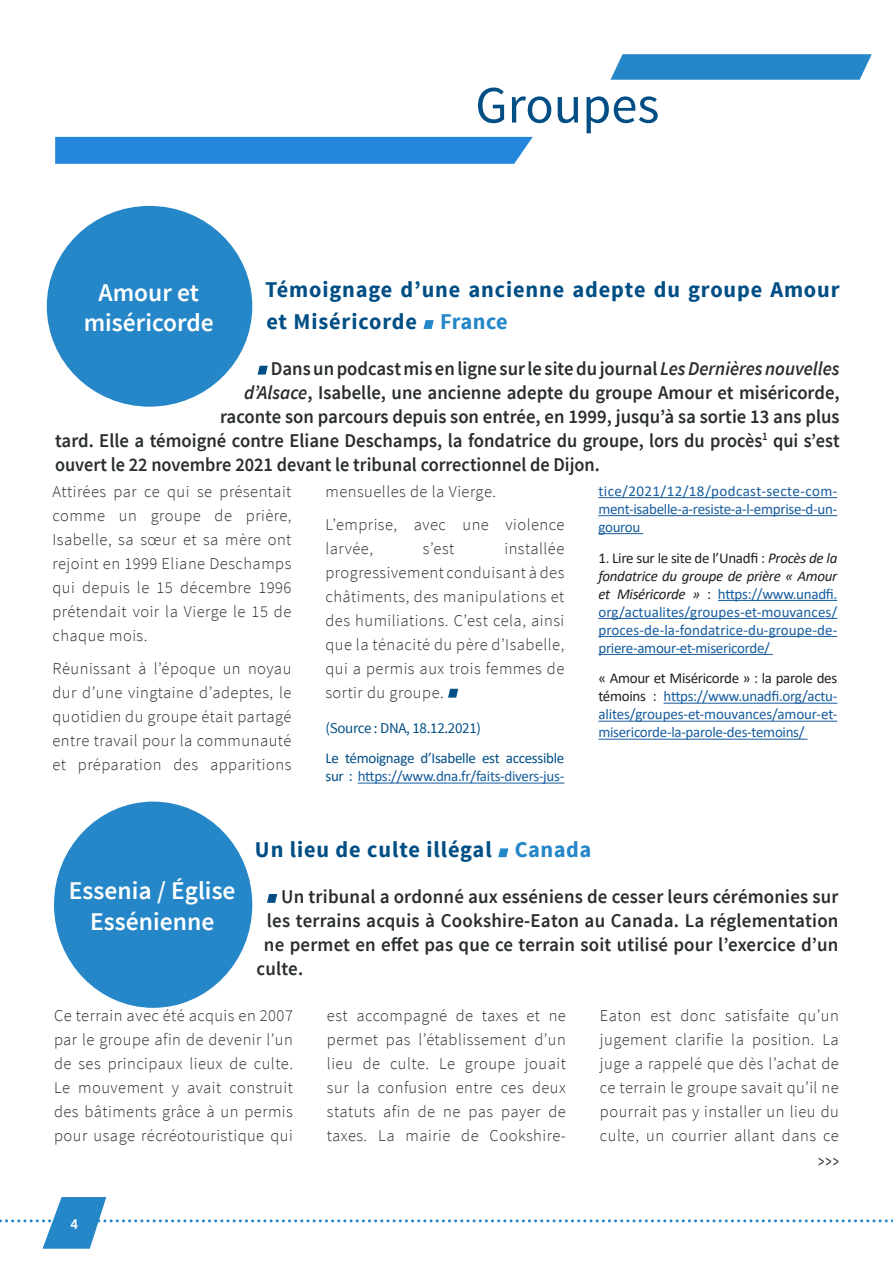
<style>
.page{position:relative;width:893px;height:1263px;background:#fff}
.page>*{position:absolute;margin:0;border:0;box-sizing:border-box;transform-origin:0 0}
.t1{font:52.5px "Source Sans Pro";color:#014e85}
.t2{font:600 25.5px/30.6px "Source Sans Pro";color:#fff;text-align:center}
.t3{font:700 22.5px/31.5px "Source Sans Pro";letter-spacing:.04em;color:#014e85}
.t4{font:600 19.5px "Source Sans Pro";color:#292d2f;scale:.96 1}
.t5{font:600 19.5px "Source Sans Pro";color:#292d2f}
.t6{font:600 19.5px "Source Sans Pro";color:#292d2f;scale:.94 1}
.t7{font:19.5px "Source Sans Pro";color:#333;scale:.6 1}
.t8{font:300 16.5px/24px "Source Sans Pro";letter-spacing:.03em;color:#292d2f;text-align:justify}
.t9{font:15px/18px "Calibri";letter-spacing:-.02em;color:#175d9e;text-align:justify}
.t10{font:15px/18px "Calibri";letter-spacing:-.02em;color:#014e85}
.t11{font:15px "Source Sans Pro";letter-spacing:-.02em;color:#014e85}
.t12{font:600 15px "Source Sans Pro";color:#fff}
.s1{color:#2487c8}
.s2{font-style:italic}
.s3{color:#175d9e}
.s4{color:#231f20}
.s5{font-style:italic;color:#231f20}
</style>
<div class="page">
<svg style="left:0;top:1197px;width:893px;height:52px"></svg>
<div style="left:55px;top:137px;width:478px;height:27px;background:#2587dc"></div>
<svg style="left:610px;top:54px;width:262px;height:26px;background:#338ecb"></svg>
<svg style="left:423px;top:320px;width:11px;height:9px"></svg>
<svg style="left:258px;top:366px;width:10px;height:9px"></svg>
<div style="left:47px;top:206px;width:205px;height:201px;background:#2587c8;border-radius:50%"></div>
<hr style="left:358px;top:782px;width:206px;height:1px;background:#175d9e">
<svg style="left:448px;top:689px;width:10px;height:9px"></svg>
<hr style="left:598px;top:497px;width:239px;height:1px;background:#175d9e">
<hr style="left:598px;top:515px;width:239px;height:1px;background:#175d9e">
<hr style="left:598px;top:533px;width:45px;height:1px;background:#175d9e">
<hr style="left:718px;top:600px;width:119px;height:1px;background:#175d9e">
<hr style="left:598px;top:618px;width:239px;height:1px;background:#175d9e">
<hr style="left:598px;top:636px;width:239px;height:1px;background:#175d9e">
<hr style="left:598px;top:654px;width:175px;height:1px;background:#175d9e">
<hr style="left:664px;top:703px;width:173px;height:1px;background:#175d9e">
<hr style="left:598px;top:721px;width:239px;height:1px;background:#175d9e">
<hr style="left:598px;top:739px;width:209px;height:1px;background:#175d9e">
<svg style="left:498px;top:848px;width:10px;height:9px"></svg>
<svg style="left:267px;top:894px;width:10px;height:9px"></svg>
<div style="left:54px;top:801px;width:198px;height:207px;background:#2587c8;border-radius:50%"></div>
<p class="t1" style="left:475px;top:73px;width:186px">Groupes</p>
<p class="t3" style="left:265px;top:275px;width:576px">Témoignage d’une ancienne adepte du groupe Amour et Miséricorde <span class="s1">France</span></p>
<p class="t4" style="left:271px;top:356px;width:594px">Dans un podcast mis en ligne sur le site du journal <span class="s2">Les Dernières nouvelles</span></p>
<p class="t4" style="left:244px;top:380px;width:622px"><span class="s2">d’Alsace</span>, Isabelle, une ancienne adepte du groupe Amour et miséricorde,</p>
<p class="t4" style="left:220px;top:404px;width:647px">raconte son parcours depuis son entrée, en 1999, jusqu’à sa sortie 13 ans plus</p>
<p class="t4" style="left:55px;top:428px;width:819px">tard. Elle a témoigné contre Eliane Deschamps, la fondatrice du groupe, lors du procès<sup>1</sup> qui s’est</p>
<p class="t6" style="left:55px;top:452px;width:581px">ouvert le 22 novembre 2021 devant le tribunal correctionnel de Dijon.</p>
<p class="t2" style="left:84px;top:277px;width:132px">Amour et miséricorde</p>
<p class="t8" style="left:52px;top:480px;width:240px">Attirées par ce qui se présentait comme un groupe de prière, Isabelle, sa sœur et sa mère ont rejoint en 1999 Eliane Deschamps qui depuis le 15 décembre 1996 prétendait voir la Vierge le 15 de chaque mois.</p>
<p class="t8" style="left:52px;top:656px;width:240px">Réunissant à l’époque un noyau dur d’une vingtaine d’adeptes, le quotidien du groupe était partagé entre travail pour la communauté et préparation des apparitions</p>
<p class="t8" style="left:325px;top:480px;width:172px">mensuelles de la Vierge.</p>
<p class="t8" style="left:325px;top:512px;width:240px">L’emprise, avec une violence larvée,</p>
<p class="t8" style="left:325px;top:536px;width:240px;text-indent:179px">installée progressivement conduisant à des châtiments, des manipulations et des humiliations. C’est cela, ainsi que la ténacité du père d’Isabelle, qui a permis aux trois femmes de sortir du groupe.</p>
<p class="t11" style="left:325px;top:718px;width:157px">(Source : DNA, 18.12.2021)</p>
<p class="t10" style="left:325px;top:749px;width:240px">Le témoignage d’Isabelle est accessible sur : <span class="s3">https://www.dna.fr/faits-divers-jus-</span></p>
<p class="t8" style="left:423px;top:536px;width:33px">s’est</p>
<p class="t9" style="left:598px;top:482px;width:240px">tice/2021/12/18/podcast-secte-com&shy;ment-isabelle-a-resiste-a-l-emprise-d-un&shy;gourou</p>
<p class="t9" style="left:598px;top:548px;width:240px"><span class="s4">1. Lire sur le site de l’Unadfi :</span> <span class="s5">Procès de la fondatrice du groupe de prière « Amour et Miséricorde »</span> <span class="s4">:</span> https://www.unadfi. org/actualites/groupes-et-mouvances/ proces-de-la-fondatrice-du-groupe-de&shy;priere-amour-et-misericorde/</p>
<p class="t9" style="left:598px;top:669px;width:240px"><span class="s4">« Amour et Miséricorde » : la parole des témoins :</span> https://www.unadfi.org/actu&shy;alites/groupes-et-mouvances/amour-et&shy;misericorde-la-parole-des-temoins/</p>
<p class="t2" style="left:69px;top:876px;width:168px">Essenia / Église<br>Essénienne</p>
<p class="t3" style="left:255px;top:835px;width:338px">Un lieu de culte illégal <span class="s1">Canada</span></p>
<p class="t5" style="left:281px;top:884px;width:559px">Un tribunal a ordonné aux esséniens de cesser leurs cérémonies sur</p>
<p class="t5" style="left:267px;top:908px;width:573px">les terrains acquis à Cookshire-Eaton au Canada. La réglementation</p>
<p class="t5" style="left:264px;top:932px;width:576px">ne permet en effet pas que ce terrain soit utilisé pour l’exercice d’un</p>
<p class="t5" style="left:256px;top:956px;width:48px">culte.</p>
<p class="t8" style="left:54px;top:1003px;width:240px">Ce terrain avec été acquis en 2007 par le groupe afin de devenir l’un de ses principaux lieux de culte.<br>Le mouvement y avait construit des bâtiments grâce à un permis pour usage récréotouristique qui</p>
<p class="t8" style="left:327px;top:1003px;width:240px">est accompagné de taxes et ne permet pas l’établissement d’un lieu de culte. Le groupe jouait sur la confusion entre ces deux statuts afin de ne pas payer de taxes. La mairie de Cookshire-</p>
<p class="t8" style="left:600px;top:1003px;width:240px">Eaton est donc satisfaite qu’un jugement clarifie la position. La juge a rappelé que dès l’achat de ce terrain le groupe savait qu’il ne pourrait pas y installer un lieu du culte, un courrier allant dans ce</p>
<p class="t7" style="left:818px;top:1150px;width:36px">&gt;&gt;&gt;</p>
<p class="t12" style="left:70px;top:1214px;width:9px">4</p>
</div>
